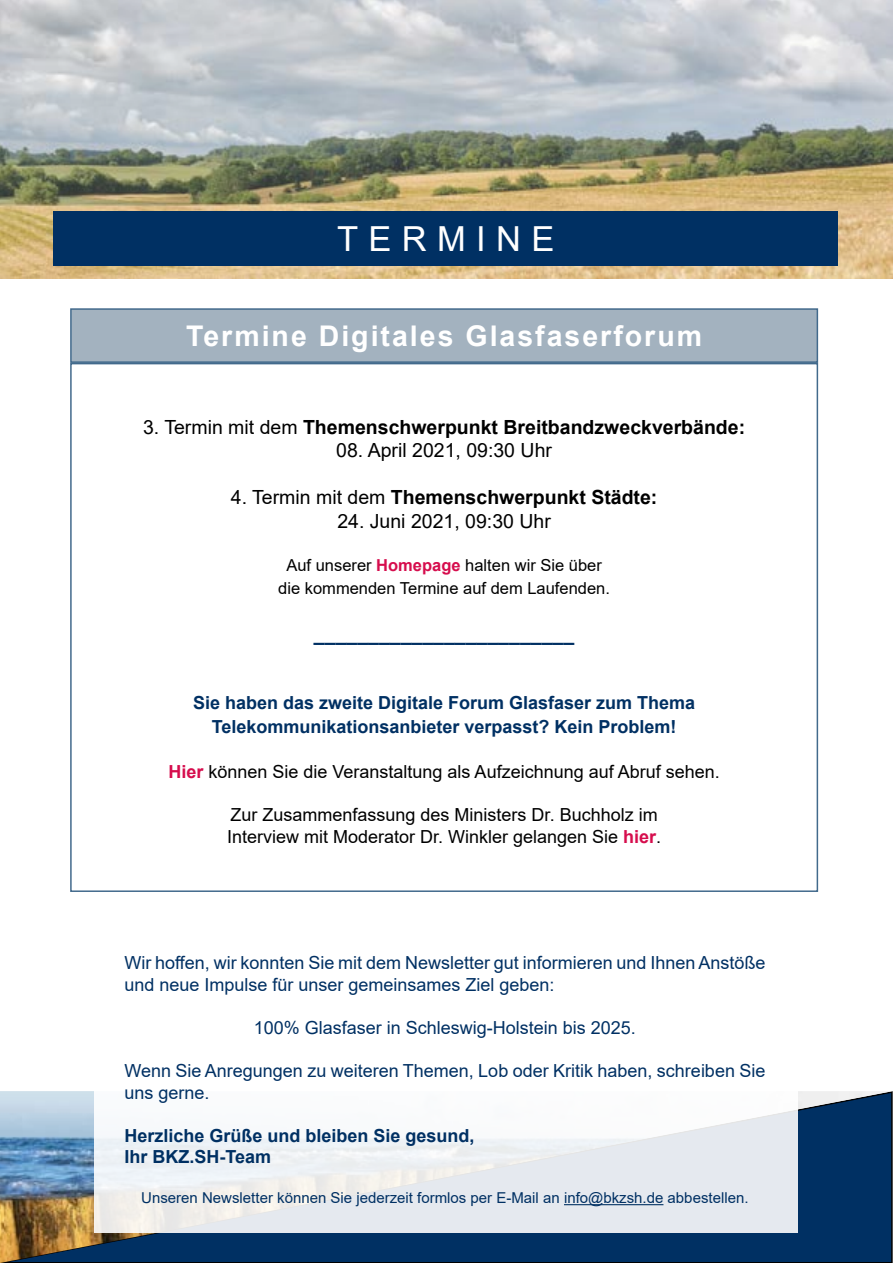
<style>
.page{position:relative;width:893px;height:1263px;background:#fff}
.page>*{position:absolute;margin:0;border:0;box-sizing:border-box;transform-origin:0 0}
.t1{font:34.5px "Arial";letter-spacing:.3em;color:#fff}
.t2{font:700 28.5px "Arial";letter-spacing:.07em;color:#fff}
.t3{font:700 19.5px "Arial";color:#000}
.t4{font:19.5px "Arial";color:#000}
.t5{font:700 19.5px "Arial";color:#003063}
.t6{font:18px/21.6px "Arial";color:#003063}
.t7{font:18px/21.6px "Arial";color:#000}
.t8{font:700 18px/23.4px "Arial";color:#003063;text-align:center}
.t9{font:16.5px/23.4px "Arial";color:#000;text-align:center}
.t10{font:15px "Arial";color:#003063}
.s1{font-weight:400}
.s2{font-weight:700;color:#d60d4d}
</style>
<div class="page">
<img style="left:0;top:1091px;width:893px;height:172px">
<div style="left:94px;top:918px;width:703px;height:315px;background:linear-gradient(to bottom,#fff,#e9ecef)"></div>
<img style="left:0;top:0;width:893px;height:279px">
<div style="left:53px;top:211px;width:785px;height:55px;background:#003063"></div>
<div style="left:71px;top:309px;width:746px;height:53px;background:#a3b2bf"></div>
<div style="left:70px;top:308px;width:748px;height:55px;border:2px solid #426a8c"></div>
<hr style="left:564px;top:1204px;width:99px;height:1px;background:#003063">
<h1 class="t1" style="left:337px;top:215px;width:219px">TERMINE</h1>
<h2 class="t2" style="left:186px;top:316px;width:517px">Termine Digitales Glasfaserforum</h2>
<p class="t3" style="left:143px;top:413px;width:604px"><span class="s1">3. Termin mit dem</span> Themenschwerpunkt Breitbandzweckverbände:</p>
<p class="t4" style="left:336px;top:437px;width:217px">08. April 2021, 09:30 Uhr</p>
<p class="t3" style="left:231px;top:483px;width:428px"><span class="s1">4. Termin mit dem</span> Themenschwerpunkt Städte:</p>
<p class="t4" style="left:337px;top:507px;width:215px">24. Juni 2021, 09:30 Uhr</p>
<p class="t9" style="left:278px;top:553px;width:333px">Auf unserer <span class="s2">Homepage</span> halten wir Sie über die kommenden Termine auf dem Laufenden.</p>
<p class="t5" style="left:314px;top:620px;width:262px">________________________</p>
<p class="t8" style="left:193px;top:691px;width:504px">Sie haben das zweite Digitale Forum Glasfaser zum Thema<br>Telekommunikationsanbieter verpasst? Kein Problem!</p>
<p class="t7" style="left:168px;top:760px;width:553px"><span class="s2">Hier</span> können Sie die Veranstaltung als Aufzeichnung auf Abruf sehen.</p>
<p class="t7" style="left:227px;top:804px;width:436px">Zur Zusammenfassung des Ministers Dr. Buchholz im<br>Interview mit Moderator Dr. Winkler gelangen Sie <span class="s2">hier</span>.</p>
<p class="t6" style="left:124px;top:952px;width:642px">Wir hoffen, wir konnten Sie mit dem Newsletter gut informieren und Ihnen Anstöße und neue Impulse für unser gemeinsames Ziel geben:</p>
<p class="t6" style="left:254px;top:1017px;width:384px">100% Glasfaser in Schleswig-Holstein bis 2025.</p>
<p class="t6" style="left:124px;top:1060px;width:642px">Wenn Sie Anregungen zu weiteren Themen, Lob oder Kritik haben, schreiben Sie uns gerne.</p>
<p class="t8" style="left:124px;top:1125px;width:352px;line-height:21.6px;text-align:left">Herzliche Grüße und bleiben Sie gesund,<br>Ihr BKZ.SH-Team</p>
<p class="t10" style="left:141px;top:1187px;width:609px">Unseren Newsletter können Sie jederzeit formlos per E-Mail an info@bkzsh.de abbestellen.</p>
</div>
